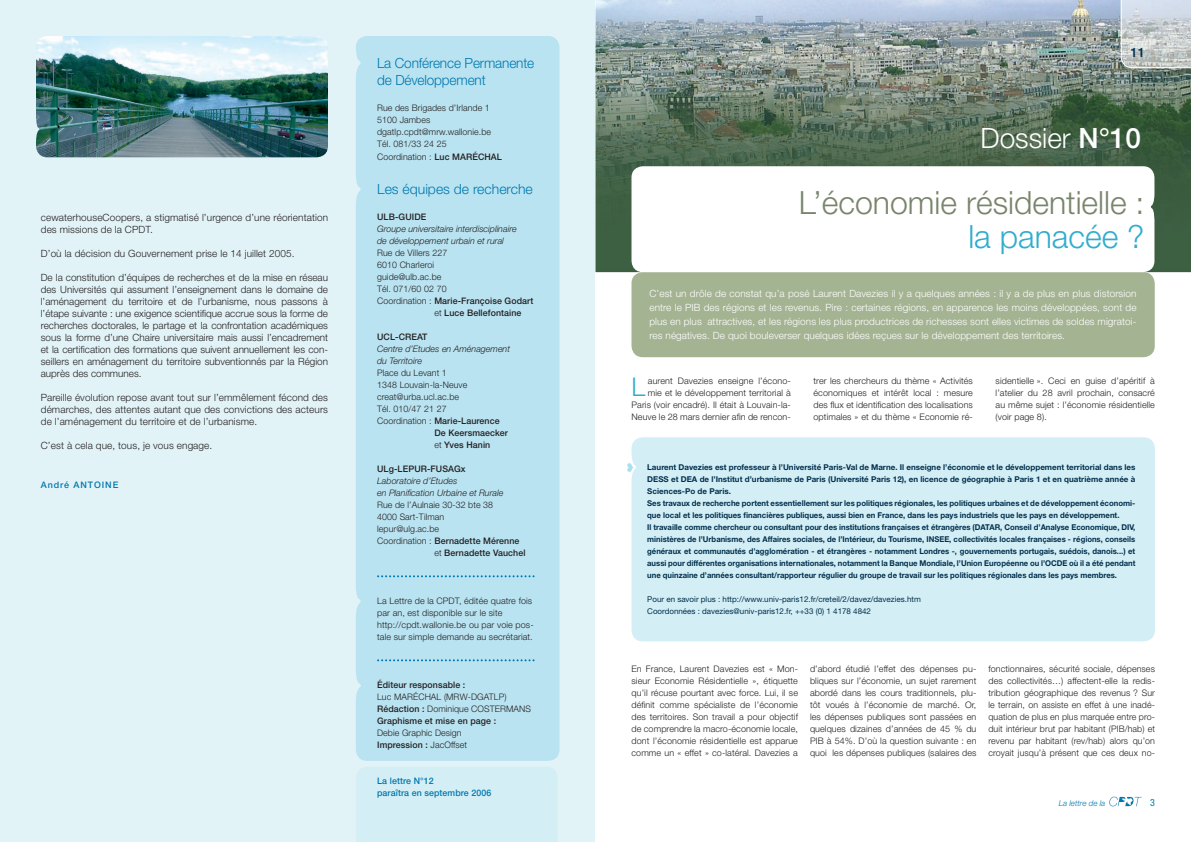
<style>
.page{position:relative;width:1191px;height:842px;background:#fff}
.page>*{position:absolute;margin:0;border:0;box-sizing:border-box;transform-origin:0 0}
.t1{font:300 32px "Helvetica Neue";color:#78856b}
.t2{font:300 32px "Helvetica Neue";color:#31adcd}
.t3{font:300 28px "Helvetica Neue";color:#fff}
.t4{font:300 25.8px "Helvetica Neue";color:#31adcd}
.t5{font:300 14px/16.8px "Helvetica Neue";letter-spacing:-.01em;color:#0078ae}
.t6{font:500 13px "Helvetica Neue";color:#002f4d}
.t7{font:300 10px/12px "Helvetica Neue";letter-spacing:.01em;color:#231f20;text-align:justify}
.t8{font:300 10px/14px "Helvetica Neue";letter-spacing:.01em;color:#fff;text-align:justify}
.t9{font:condensed 10px "Helvetica Neue";color:#0078ae}
.t10{font:300 9px/12px "Helvetica Neue";letter-spacing:.01em;color:#231f20;text-align:justify}
.t11{font:500 9px "Helvetica Neue";letter-spacing:.01em;color:#231f20}
.t12{font:italic 300 9px/12px "Helvetica Neue";color:#231f20}
.t13{font:500 9px/12px "Helvetica Neue";letter-spacing:.01em;color:#0078ae}
.t14{font:500 9px "Helvetica Neue";letter-spacing:.1em;color:#0078ae}
.t15{font:700 8px/12px "Helvetica Neue";color:#002f4d}
.t16{font:8px/12px "Helvetica Neue";color:#002f4d}
.t17{font:italic 300 8px "Helvetica Neue";color:#0078ae}
.s1{font-weight:500}
.s2{font-weight:300}
</style>
<div class="page">
<svg style="left:1109px;top:797px;width:32px;height:9px"></svg>
<img style="left:595px;top:0;width:596px;height:272px">
<div style="left:0;top:0;width:595px;height:842px;background:#e2f3f8"></div>
<div style="left:631px;top:437px;width:524px;height:204px;background:#d4eef5"></div>
<div style="left:631px;top:272px;width:523px;height:85px;background:#a4b391;border-radius:11px"></div>
<svg style="left:631px;top:166px;width:523px;height:106px"></svg>
<svg style="left:627px;top:463px;width:6px;height:9px"></svg>
<div style="left:356px;top:36px;width:203px;height:725px;background:#b9e3f1"></div>
<img style="left:36px;top:36px;width:292px;height:121px">
<div style="left:356px;top:767px;width:201px;height:75px;background:#d4eef5"></div>
<svg style="left:377px;top:575px;width:157px;height:2px"></svg>
<svg style="left:377px;top:659px;width:157px;height:2px"></svg>
<svg style="left:1120px;top:0;width:71px;height:68px;background:#cad0d3"></svg>
<p class="t7" style="left:41px;top:212px;width:289px">cewaterhouseCoopers, a stigmatisé l’urgence d’une réorientation des missions de la CPDT.</p>
<p class="t7" style="left:41px;top:248px;width:255px">D’où la décision du Gouvernement prise le 14 juillet 2005.</p>
<p class="t7" style="left:41px;top:272px;width:289px">De la constitution d’équipes de recherches et de la mise en réseau des Universités qui assument l’enseignement dans le domaine de l’aménagement du territoire et de l’urbanisme, nous passons à l’étape suivante : une exigence scientifique accrue sous la forme de recherches doctorales, le partage et la confrontation académiques sous la forme d’une Chaire universitaire mais aussi l’encadrement et la certification des formations que suivent annuellement les con&shy;seillers en aménagement du territoire subventionnés par la Région auprès des communes.</p>
<p class="t7" style="left:41px;top:392px;width:289px">Pareille évolution repose avant tout sur l’emmêlement fécond des démarches, des attentes autant que des convictions des acteurs de l’aménagement du territoire et de l’urbanisme.</p>
<p class="t7" style="left:41px;top:440px;width:173px">C’est à cela que, tous, je vous engage.</p>
<p class="t14" style="left:41px;top:480px;width:79px">André ANTOINE</p>
<h3 class="t5" style="left:377px;top:54px;width:159px">La Conférence Permanente de Développement</h3>
<p class="t10" style="left:377px;top:102px;width:115px;text-align:left">Rue des Brigades d’Irlande 1<br>5100 Jambes dgatlp.cpdt@mrw.wallonie.be<br>Tél. 081/33 24 25</p>
<p class="t10" style="left:377px;top:151px;width:126px">Coordination : <span class="s1">Luc MARÉCHAL</span></p>
<h3 class="t5" style="left:377px;top:180px;width:157px">Les équipes de recherche</h3>
<p class="t11" style="left:377px;top:212px;width:51px">ULB-GUIDE</p>
<p class="t12" style="left:377px;top:223px;width:141px">Groupe universitaire interdisciplinaire de développement urbain et rural</p>
<p class="t10" style="left:377px;top:247px;width:72px">Rue de Villers 227</p>
<p class="t10" style="left:377px;top:259px;width:58px">6010 Charleroi</p>
<p class="t10" style="left:377px;top:271px;width:66px">guide@ulb.ac.be</p>
<p class="t10" style="left:377px;top:283px;width:71px">Tél. 071/60 02 70</p>
<p class="t11" style="left:377px;top:296px;width:158px"><span class="s2">Coordination :</span> Marie-Françoise Godart</p>
<p class="t11" style="left:434px;top:308px;width:89px"><span class="s2">et</span> Luce Bellefontaine</p>
<p class="t11" style="left:377px;top:332px;width:52px">UCL-CREAT</p>
<p class="t12" style="left:377px;top:343px;width:134px">Centre d’Etudes en Aménagement du Territoire</p>
<p class="t10" style="left:377px;top:367px;width:71px">Place du Levant 1</p>
<p class="t10" style="left:377px;top:379px;width:92px">1348 Louvain-la-Neuve</p>
<p class="t10" style="left:377px;top:391px;width:83px">creat@urba.ucl.ac.be</p>
<p class="t10" style="left:377px;top:403px;width:71px">Tél. 010/47 21 27</p>
<p class="t11" style="left:377px;top:416px;width:124px"><span class="s2">Coordination :</span> Marie-Laurence</p>
<p class="t11" style="left:434px;top:428px;width:75px">De Keersmaecker</p>
<p class="t11" style="left:434px;top:440px;width:57px"><span class="s2">et</span> Yves Hanin</p>
<p class="t11" style="left:377px;top:464px;width:90px">ULg-LEPUR-FUSAGx</p>
<p class="t12" style="left:377px;top:475px;width:128px">Laboratoire d’Etudes<br>en Planification Urbaine et Rurale</p>
<p class="t10" style="left:377px;top:499px;width:118px">Rue de l’Aulnaie 30-32 bte 38</p>
<p class="t10" style="left:377px;top:511px;width:69px">4000 Sart-Tilman</p>
<p class="t10" style="left:377px;top:523px;width:64px">lepur@ulg.ac.be</p>
<p class="t11" style="left:377px;top:536px;width:144px"><span class="s2">Coordination :</span> Bernadette Mérenne</p>
<p class="t11" style="left:434px;top:548px;width:93px"><span class="s2">et</span> Bernadette Vauchel</p>
<p class="t10" style="left:377px;top:595px;width:158px;text-align:left">La Lettre de la CPDT, éditée quatre fois par an, est disponible sur le site http://cpdt.wallonie.be ou par voie pos&shy;tale sur simple demande au secrétariat.</p>
<p class="t11" style="left:377px;top:680px;width:90px">Éditeur responsable :</p>
<p class="t10" style="left:377px;top:691px;width:155px;text-align:left">Luc MARÉCHAL (MRW-DGATLP)<br><span class="s1">Rédaction :</span> Dominique COSTERMANS<br><span class="s1">Graphisme et mise en page :</span></p>
<p class="t10" style="left:377px;top:727px;width:92px">Debie Graphic Design<br><span class="s1">Impression :</span> JacOffset</p>
<p class="t13" style="left:377px;top:775px;width:116px">La lettre N°12<br>paraîtra en septembre 2006</p>
<h3 class="t6" style="left:1130px;top:44px;width:16px">11</h3>
<h2 class="t3" style="left:980px;top:121px;width:162px">Dossier <span class="s1">N°10</span></h2>
<h1 class="t1" style="left:799px;top:183px;width:347px">L’économie résidentielle :</h1>
<h1 class="t2" style="left:968px;top:217px;width:178px">la panacée ?</h1>
<p class="t8" style="left:649px;top:287px;width:489px">C’est un drôle de constat qu’a posé Laurent Davezies il y a quelques années : il y a de plus en plus distorsion entre le PIB des régions et les revenus. Pire : certaines régions, en apparence les moins développées, sont de plus en plus attractives, et les régions les plus productrices de richesses sont elles victimes de soldes migratoi&shy;res négatives. De quoi bouleverser quelques idées reçues sur le développement des territoires.</p>
<h3 class="t4" style="left:631px;top:371px;width:15px">L</h3>
<p class="t10" style="left:631px;top:375px;width:161px;text-align:right">aurent Davezies enseigne l’écono-<br>mie et le développement territorial à Paris (voir encadré). Il était à Louvain-la-Neuve le 28 mars dernier afin de rencon-</p>
<p class="t10" style="left:813px;top:375px;width:161px">trer les chercheurs du thème « Activités économiques et intérêt local : mesure des flux et identification des localisations optimales » et du thème « Economie ré-</p>
<p class="t10" style="left:995px;top:375px;width:161px">sidentielle ». Ceci en guise d’apéritif à l’atelier du 28 avril prochain, consacré au même sujet : l’économie résidentielle (voir page 8).</p>
<p class="t15" style="left:647px;top:461px;width:490px">Laurent Davezies est professeur à l’Université Paris-Val de Marne. Il enseigne l’économie et le développement territorial dans les DESS et DEA de l’Institut d’urbanisme de Paris (Université Paris 12), en licence de géographie à Paris 1 et en quatrième année à Sciences-Po de Paris.<br>Ses travaux de recherche portent essentiellement sur les politiques régionales, les politiques urbaines et de développement économi&shy;que local et les politiques financières publiques, aussi bien en France, dans les pays industriels que les pays en développement.<br>Il travaille comme chercheur ou consultant pour des institutions françaises et étrangères (DATAR, Conseil d’Analyse Economique, DIV, ministères de l’Urbanisme, des Affaires sociales, de l’Intérieur, du Tourisme, INSEE, collectivités locales françaises - régions, conseils généraux et communautés d’agglomération - et étrangères - notamment Londres -, gouvernements portugais, suédois, danois...) et aussi pour différentes organisations internationales, notamment la Banque Mondiale, l’Union Européenne ou l’OCDE où il a été pendant une quinzaine d’années consultant/rapporteur régulier du groupe de travail sur les politiques régionales dans les pays membres.</p>
<p class="t16" style="left:647px;top:593px;width:275px">Pour en savoir plus : http://www.univ-paris12.fr/creteil/2/davez/davezies.htm<br>Coordonnées : davezies@univ-paris12.fr, ++33 (0) 1 4178 4842</p>
<p class="t10" style="left:631px;top:663px;width:168px">En France, Laurent Davezies est « Mon&shy;sieur Economie Résidentielle », étiquette qu’il récuse pourtant avec force. Lui, il se définit comme spécialiste de l’économie des territoires. Son travail a pour objectif de comprendre la macro-économie locale, dont l’économie résidentielle est apparue comme un « effet » co-latéral. Davezies a</p>
<p class="t10" style="left:810px;top:663px;width:168px">d’abord étudié l’effet des dépenses pu&shy;bliques sur l’économie, un sujet rarement abordé dans les cours traditionnels, plu&shy;tôt voués à l’économie de marché. Or, les dépenses publiques sont passées en quelques dizaines d’années de 45 % du PIB à 54%. D’où la question suivante : en quoi les dépenses publiques (salaires des</p>
<p class="t10" style="left:988px;top:663px;width:168px">fonctionnaires, sécurité sociale, dépenses des collectivités…) affectent-elle la redis&shy;tribution géographique des revenus ? Sur le terrain, on assiste en effet à une inadé&shy;quation de plus en plus marquée entre pro&shy;duit intérieur brut par habitant (PIB/hab) et revenu par habitant (rev/hab) alors qu’on croyait jusqu’à présent que ces deux no-</p>
<p class="t17" style="left:1058px;top:798px;width:48px">La lettre de la</p>
<p class="t9" style="left:1150px;top:797px;width:6px">3</p>
</div>
